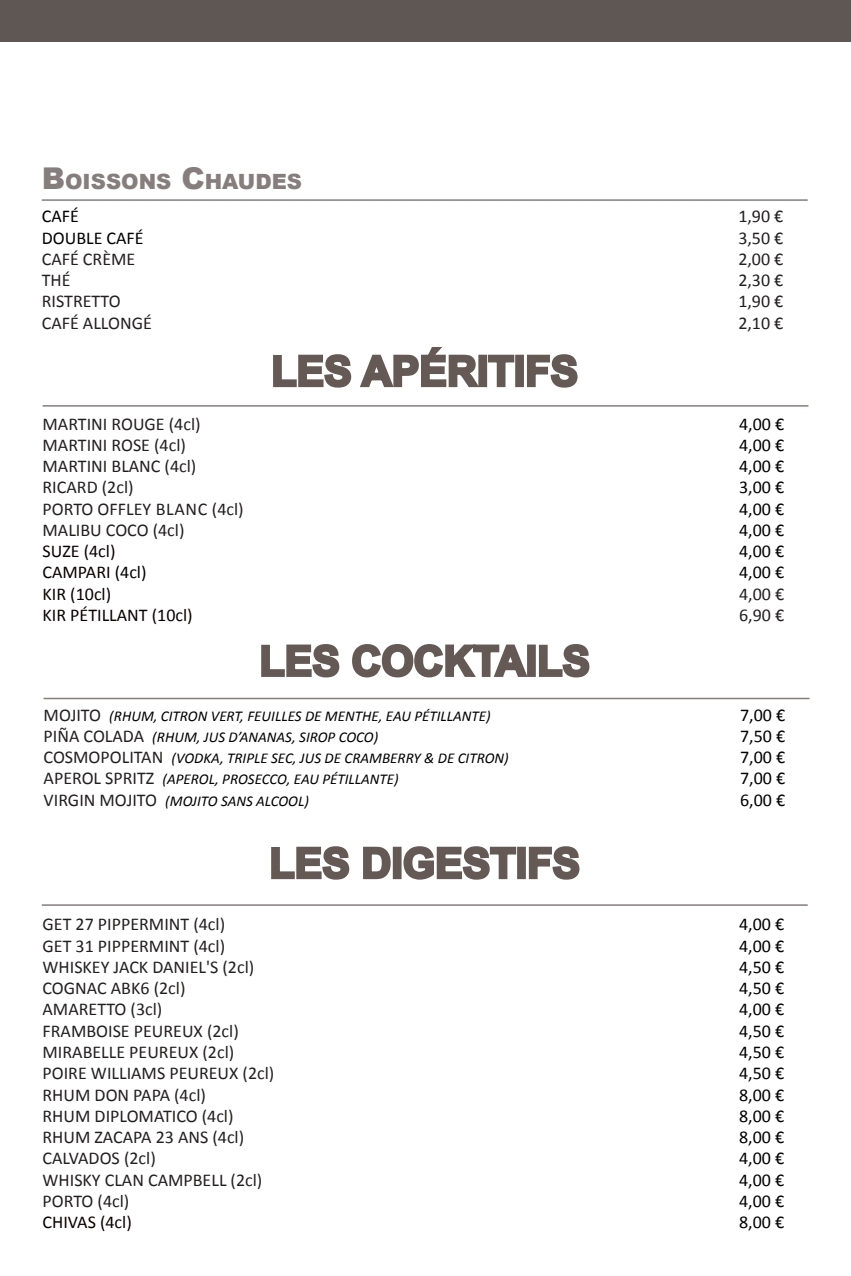
<style>
.page{position:relative;width:851px;height:1276px;background:#fff}
.page>*{position:absolute;margin:0;border:0;box-sizing:border-box;transform-origin:0 0}
.t1{font:700 41.4px "Arial";color:#655956}
.t2{font:900 21px "Arial";color:#867e7c}
.t3{font:18px "Calibri";color:#231f20}
.t4{font:18px "Calibri";color:#000001}
.t5{font:18px "Calibri";color:#0a0002}
.t6{font:italic 15px "Calibri";color:#000001}
.s1{font-size:30px}
.s2{color:#000}
.s3{font-style:normal;font-size:18px;color:#231f20}
</style>
<div class="page">
<svg style="left:273px;top:347px;width:242px;height:41px"></svg>
<div style="left:515px;top:355px;width:9px;height:32px;border:3px solid #655956"></div>
<svg style="left:527px;top:354px;width:51px;height:34px"></svg>
<hr style="left:43px;top:405px;width:765px;height:2px;background:#867e7c">
<div style="left:0;top:0;width:850px;height:42px;background:#5e5754"></div>
<svg style="left:261px;top:644px;width:79px;height:34px"></svg>
<svg style="left:352px;top:644px;width:175px;height:34px"></svg>
<div style="left:527px;top:644px;width:8px;height:33px;border:3px solid #655956"></div>
<svg style="left:538px;top:644px;width:52px;height:34px"></svg>
<svg style="left:271px;top:846px;width:79px;height:34px"></svg>
<svg style="left:363px;top:846px;width:28px;height:34px"></svg>
<div style="left:393px;top:846px;width:8px;height:33px;border:3px solid #655956"></div>
<svg style="left:401px;top:846px;width:116px;height:34px"></svg>
<div style="left:517px;top:846px;width:9px;height:33px;border:3px solid #655956"></div>
<svg style="left:528px;top:846px;width:52px;height:34px"></svg>
<hr style="left:44px;top:698px;width:765px;height:1px;background:#867e7c">
<hr style="left:42px;top:904px;width:765px;height:2px;background:#867e7c">
<hr style="left:42px;top:199px;width:765px;height:2px;background:#867e7c">
<p class="t2" style="left:42px;top:167px;width:262px"><span class="s1">B</span>OISSONS <span class="s1">C</span>HAUDES</p>
<p class="t4" style="left:42px;top:205px;width:39px">CAFÉ</p>
<p class="t3" style="left:738px;top:205px;width:47px">1,90 €</p>
<p class="t4" style="left:42px;top:226px;width:103px">DOUBLE CAFÉ</p>
<p class="t3" style="left:738px;top:226px;width:47px">3,50 €</p>
<p class="t3" style="left:42px;top:247px;width:95px">CAFÉ CRÈME</p>
<p class="t3" style="left:738px;top:247px;width:47px">2,00 €</p>
<p class="t3" style="left:42px;top:269px;width:30px">THÉ</p>
<p class="t3" style="left:738px;top:269px;width:47px">2,30 €</p>
<p class="t3" style="left:42px;top:290px;width:80px">RISTRETTO</p>
<p class="t3" style="left:738px;top:290px;width:47px">1,90 €</p>
<p class="t3" style="left:42px;top:311px;width:111px">CAFÉ ALLONGÉ</p>
<p class="t3" style="left:738px;top:311px;width:47px">2,10 €</p>
<h1 class="t1" style="left:271px;top:343px;width:308px">LES APÉRITIFS</h1>
<p class="t3" style="left:43px;top:412px;width:159px">MARTINI ROUGE (4cl)</p>
<p class="t4" style="left:739px;top:412px;width:47px">4,00 €</p>
<p class="t3" style="left:43px;top:433px;width:145px">MARTINI ROSE (4cl)</p>
<p class="t4" style="left:739px;top:433px;width:47px">4,00 €</p>
<p class="t3" style="left:43px;top:455px;width:155px">MARTINI BLANC (4cl)</p>
<p class="t4" style="left:739px;top:455px;width:47px">4,00 €</p>
<p class="t3" style="left:43px;top:476px;width:93px">RICARD (2cl)</p>
<p class="t4" style="left:739px;top:476px;width:47px">3,00 €</p>
<p class="t3" style="left:43px;top:497px;width:203px">PORTO OFFLEY BLANC (4cl)</p>
<p class="t4" style="left:739px;top:497px;width:47px">4,00 €</p>
<p class="t3" style="left:43px;top:518px;width:143px">MALIBU COCO (4cl)</p>
<p class="t4" style="left:739px;top:518px;width:47px">4,00 €</p>
<p class="t5" style="left:43px;top:540px;width:74px">SUZE (4cl)</p>
<p class="t4" style="left:739px;top:540px;width:47px">4,00 €</p>
<p class="t5" style="left:43px;top:561px;width:105px">CAMPARI <span class="s2">(4cl)</span></p>
<p class="t4" style="left:739px;top:561px;width:47px">4,00 €</p>
<p class="t5" style="left:43px;top:582px;width:70px">KIR (10cl)</p>
<p class="t3" style="left:739px;top:582px;width:47px">4,00 €</p>
<p class="t5" style="left:43px;top:603px;width:152px">KIR PÉTILLANT (10cl)</p>
<p class="t3" style="left:739px;top:603px;width:47px">6,90 €</p>
<h1 class="t1" style="left:259px;top:633px;width:332px">LES COCKTAILS</h1>
<p class="t6" style="left:44px;top:705px;width:448px"><span class="s3">MOJITO</span> (RHUM, CITRON VERT, FEUILLES DE MENTHE, EAU PÉTILLANTE)</p>
<p class="t4" style="left:740px;top:703px;width:47px">7,00 €</p>
<p class="t6" style="left:44px;top:727px;width:336px"><span class="s3">PIÑA COLADA</span> (RHUM, JUS D’ANANAS, SIROP COCO)</p>
<p class="t4" style="left:740px;top:724px;width:47px">7,50 €</p>
<p class="t6" style="left:44px;top:748px;width:466px"><span class="s3">COSMOPOLITAN</span> (VODKA, TRIPLE SEC, JUS DE CRAMBERRY &amp; DE CITRON)</p>
<p class="t4" style="left:740px;top:746px;width:47px">7,00 €</p>
<p class="t6" style="left:44px;top:769px;width:356px"><span class="s3">APEROL SPRITZ</span> (APEROL, PROSECCO, EAU PÉTILLANTE)</p>
<p class="t4" style="left:740px;top:767px;width:47px">7,00 €</p>
<p class="t6" style="left:44px;top:790px;width:267px"><span class="s3">VIRGIN MOJITO</span> (MOJITO SANS ALCOOL)</p>
<p class="t4" style="left:740px;top:788px;width:47px">6,00 €</p>
<h1 class="t1" style="left:269px;top:835px;width:312px">LES DIGESTIFS</h1>
<p class="t3" style="left:43px;top:913px;width:184px">GET 27 PIPPERMINT (4cl)</p>
<p class="t4" style="left:739px;top:913px;width:47px">4,00 €</p>
<p class="t3" style="left:43px;top:934px;width:184px">GET 31 PIPPERMINT (4cl)</p>
<p class="t4" style="left:739px;top:934px;width:47px">4,00 €</p>
<p class="t3" style="left:43px;top:955px;width:213px">WHISKEY JACK DANIEL'S (2cl)</p>
<p class="t4" style="left:739px;top:955px;width:47px">4,50 €</p>
<p class="t3" style="left:43px;top:977px;width:144px">COGNAC ABK6 (2cl)</p>
<p class="t4" style="left:739px;top:977px;width:47px">4,50 €</p>
<p class="t3" style="left:43px;top:998px;width:121px">AMARETTO (3cl)</p>
<p class="t4" style="left:739px;top:998px;width:47px">4,00 €</p>
<p class="t3" style="left:43px;top:1019px;width:198px">FRAMBOISE PEUREUX (2cl)</p>
<p class="t4" style="left:739px;top:1019px;width:47px">4,50 €</p>
<p class="t3" style="left:43px;top:1040px;width:193px">MIRABELLE PEUREUX (2cl)</p>
<p class="t4" style="left:739px;top:1040px;width:47px">4,50 €</p>
<p class="t3" style="left:43px;top:1062px;width:233px">POIRE WILLIAMS PEUREUX (2cl)</p>
<p class="t4" style="left:739px;top:1062px;width:47px">4,50 €</p>
<p class="t3" style="left:43px;top:1083px;width:165px">RHUM DON PAPA (4cl)</p>
<p class="t4" style="left:739px;top:1083px;width:47px">8,00 €</p>
<p class="t3" style="left:43px;top:1104px;width:192px">RHUM DIPLOMATICO (4cl)</p>
<p class="t4" style="left:739px;top:1104px;width:47px">8,00 €</p>
<p class="t3" style="left:43px;top:1125px;width:203px">RHUM ZACAPA 23 ANS (4cl)</p>
<p class="t4" style="left:739px;top:1125px;width:47px">8,00 €</p>
<p class="t3" style="left:43px;top:1147px;width:115px">CALVADOS (2cl)</p>
<p class="t4" style="left:739px;top:1147px;width:47px">4,00 €</p>
<p class="t3" style="left:43px;top:1168px;width:221px">WHISKY CLAN CAMPBELL (2cl)</p>
<p class="t4" style="left:739px;top:1168px;width:47px">4,00 €</p>
<p class="t3" style="left:43px;top:1189px;width:88px">PORTO (4cl)</p>
<p class="t4" style="left:739px;top:1189px;width:47px">4,00 €</p>
<p class="t5" style="left:43px;top:1210px;width:91px">CHIVAS (4cl)</p>
<p class="t4" style="left:739px;top:1210px;width:47px">8,00 €</p>
</div>
